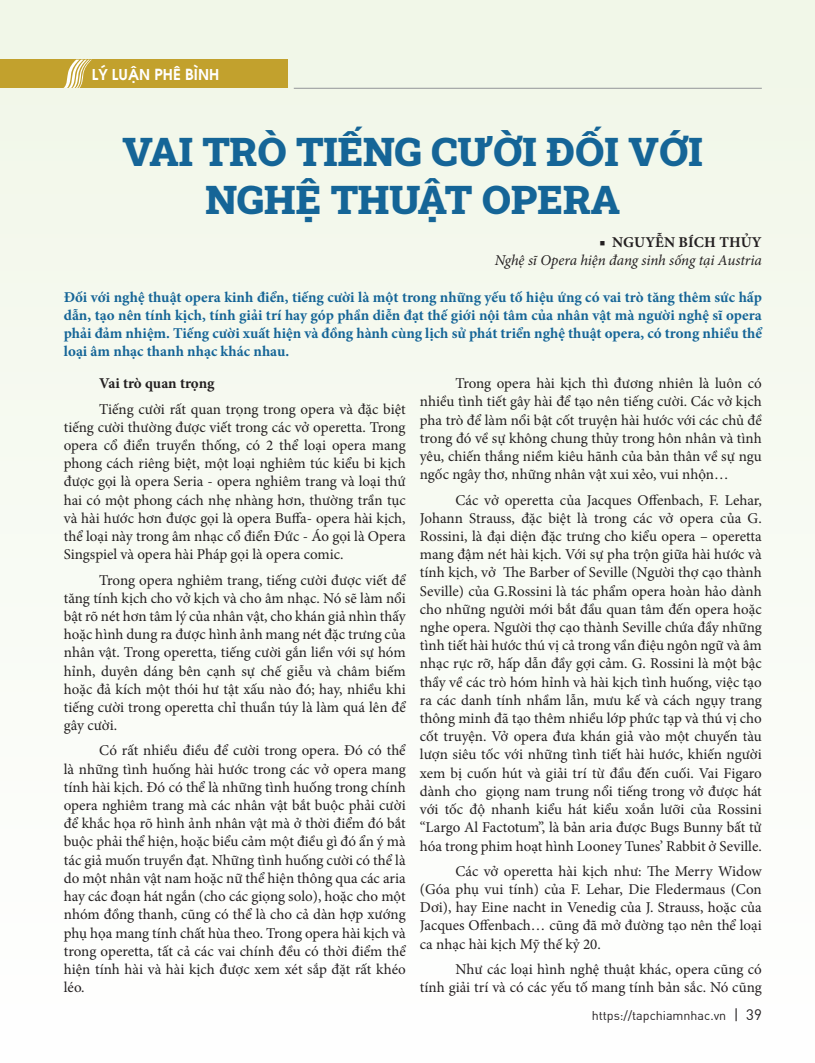
<style>
.page{position:relative;width:815px;height:1063px;background:#f8fbf3}
.page>*{position:absolute;margin:0;border:0;box-sizing:border-box;transform-origin:0 0}
.t1{font:40px/48px "Roboto Slab";color:#156597;text-align:center}
.t2{font:15px/18.2px "Minion Pro";color:#231f20;text-align:justify}
.t3{font:700 15px/18px "Minion Pro";color:#156597;text-align:justify}
.t4{font:italic 15px "Minion Pro";letter-spacing:-.01em;color:#231f20}
.t5{font:700 15px "Minion Pro";color:#231f20}
.t6{font:15px "SVN Avobold";color:#fff}
.t7{font:12.5px "GMVDIN Pro";color:#231f20}
.s1{font-size:15px}
</style>
<div class="page">
<div style="left:0;top:59px;width:287px;height:29px;background:#c2a12d"></div>
<svg style="left:63px;top:60px;width:29px;height:28px"></svg>
<hr style="left:294px;top:88px;width:468px;height:1px;background:#939598">
<p class="t6" style="left:92px;top:63px;width:129px">LÝ LUẬN PHÊ BÌNH</p>
<h1 class="t1" style="left:123px;top:126px;width:582px">VAI TRÒ TIẾNG CƯỜI ĐỐI VỚI<br>NGHỆ THUẬT OPERA</h1>
<p class="t5" style="left:599px;top:231px;width:164px">■ NGUYỄN BÍCH THỦY</p>
<p class="t4" style="left:495px;top:250px;width:269px">Nghệ sĩ Opera hiện đang sinh sống tại Austria</p>
<p class="t3" style="left:64px;top:288px;width:700px">Đối với nghệ thuật opera kinh điển, tiếng cười là một trong những yếu tố hiệu ứng có vai trò tăng thêm sức hấp dẫn, tạo nên tính kịch, tính giải trí hay góp phần diễn đạt thế giới nội tâm của nhân vật mà người nghệ sĩ opera phải đảm nhiệm. Tiếng cười xuất hiện và đồng hành cùng lịch sử phát triển nghệ thuật opera, có trong nhiều thể loại âm nhạc thanh nhạc khác nhau.</p>
<p class="t5" style="left:99px;top:373px;width:117px">Vai trò quan trọng</p>
<p class="t2" style="left:64px;top:400px;width:343px;text-indent:35px">Tiếng cười rất quan trọng trong opera và đặc biệt tiếng cười thường được viết trong các vở operetta. Trong opera cổ điển truyền thống, có 2 thể loại opera mang phong cách riêng biệt, một loại nghiêm túc kiểu bi kịch được gọi là opera Seria - opera nghiêm trang và loại thứ hai có một phong cách nhẹ nhàng hơn, thường trần tục và hài hước hơn được gọi là opera Buffa- opera hài kịch, thể loại này trong âm nhạc cổ điển Đức - Áo gọi là Opera Singspiel và opera hài Pháp gọi là opera comic.</p>
<p class="t2" style="left:64px;top:571px;width:343px;text-indent:35px">Trong opera nghiêm trang, tiếng cười được viết để tăng tính kịch cho vở kịch và cho âm nhạc. Nó sẽ làm nổi bật rõ nét hơn tâm lý của nhân vật, cho khán giả nhìn thấy hoặc hình dung ra được hình ảnh mang nét đặc trưng của nhân vật. Trong operetta, tiếng cười gắn liền với sự hóm hỉnh, duyên dáng bên cạnh sự chế giễu và châm biếm hoặc đả kích một thói hư tật xấu nào đó; hay, nhiều khi tiếng cười trong operetta chỉ thuần túy là làm quá lên để gây cười.</p>
<p class="t2" style="left:64px;top:742px;width:343px;text-indent:35px">Có rất nhiều điều để cười trong opera. Đó có thể là những tình huống hài hước trong các vở opera mang tính hài kịch. Đó có thể là những tình huống trong chính opera nghiêm trang mà các nhân vật bắt buộc phải cười để khắc họa rõ hình ảnh nhân vật mà ở thời điểm đó bắt buộc phải thể hiện, hoặc biểu cảm một điều gì đó ẩn ý mà tác giả muốn truyền đạt. Những tình huống cười có thể là do một nhân vật nam hoặc nữ thể hiện thông qua các aria hay các đoạn hát ngắn (cho các giọng solo), hoặc cho một nhóm đồng thanh, cũng có thể là cho cả dàn hợp xướng phụ họa mang tính chất hùa theo. Trong opera hài kịch và trong operetta, tất cả các vai chính đều có thời điểm thể hiện tính hài và hài kịch được xem xét sắp đặt rất khéo léo.</p>
<p class="t2" style="left:420px;top:374px;width:343px;text-indent:35px">Trong opera hài kịch thì đương nhiên là luôn có nhiều tình tiết gây hài để tạo nên tiếng cười. Các vở kịch pha trò để làm nổi bật cốt truyện hài hước với các chủ đề trong đó về sự không chung thủy trong hôn nhân và tình yêu, chiến thắng niềm kiêu hãnh của bản thân về sự ngu ngốc ngây thơ, những nhân vật xui xẻo, vui nhộn…</p>
<p class="t2" style="left:420px;top:491px;width:343px;text-indent:35px">Các vở operetta của Jacques Offenbach, F. Lehar, Johann Strauss, đặc biệt là trong các vở opera của G.<br>Rossini, là đại diện đặc trưng cho kiểu opera – operetta mang đậm nét hài kịch. Với sự pha trộn giữa hài hước và tính kịch, vở The Barber of Seville (Người thợ cạo thành Seville) của G.Rossini là tác phẩm opera hoàn hảo dành cho những người mới bắt đầu quan tâm đến opera hoặc nghe opera. Người thợ cạo thành Seville chứa đầy những tình tiết hài hước thú vị cả trong vần điệu ngôn ngữ và âm nhạc rực rỡ, hấp dẫn đầy gợi cảm. G. Rossini là một bậc thầy về các trò hóm hỉnh và hài kịch tình huống, việc tạo ra các danh tính nhầm lẫn, mưu kế và cách ngụy trang thông minh đã tạo thêm nhiều lớp phức tạp và thú vị cho cốt truyện. Vở opera đưa khán giả vào một chuyến tàu lượn siêu tốc với những tình tiết hài hước, khiến người xem bị cuốn hút và giải trí từ đầu đến cuối. Vai Figaro dành cho giọng nam trung nổi tiếng trong vở được hát với tốc độ nhanh kiểu hát kiểu xoắn lưỡi của Rossini “Largo Al Factotum”, là bản aria được Bugs Bunny bất tử hóa trong phim hoạt hình Looney Tunes’ Rabbit ở Seville.</p>
<p class="t2" style="left:420px;top:862px;width:343px;text-indent:35px">Các vở operetta hài kịch như: The Merry Widow (Góa phụ vui tính) của F. Lehar, Die Fledermaus (Con Dơi), hay Eine nacht in Venedig của J. Strauss, hoặc của Jacques Offenbach… cũng đã mở đường tạo nên thể loại ca nhạc hài kịch Mỹ thế kỷ 20.</p>
<p class="t2" style="left:420px;top:960px;width:343px;text-align:right">Như các loại hình nghệ thuật khác, opera cũng có<br>tính giải trí và có các yếu tố mang tính bản sắc. Nó cũng</p>
<p class="t7" style="left:592px;top:1006px;width:172px">https://tapchiamnhac.vn <span class="s1">| 39</span></p>
</div>
